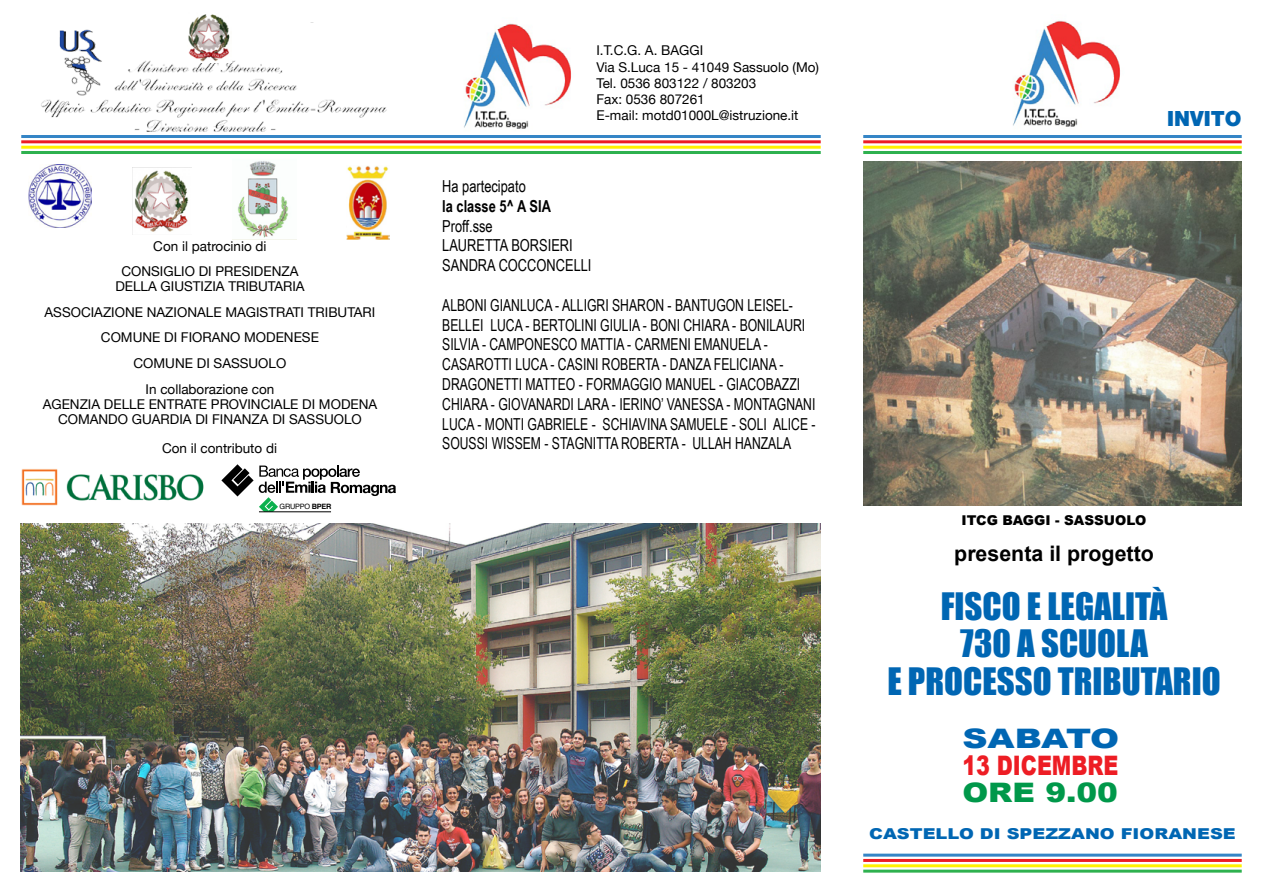
<style>
.page{position:relative;width:1263px;height:893px;background:#fff}
.page>*{position:absolute;margin:0;border:0;box-sizing:border-box;transform-origin:0 0}
.t1{font:34.8px/37.8px "Impact";color:#0066b3;text-align:center}
.t2{font:900 26.85px "Arial";color:#ed1d24;scale:.77 1}
.t3{font:900 26.85px "Arial";color:#00984a;scale:1.16 1}
.t4{font:900 26.85px "Arial";color:#0066b3;scale:1.3 1}
.t5{font:700 21.45px "Arial";color:#000}
.t6{font:900 21px "Helvetica Neue";color:#0066b3}
.t7{font:16.5px/19.8px "Arial Narrow";color:#000;scale:.9 1}
.t8{font:16.5px/19.8px "Arial Narrow";color:#000;scale:.95 1}
.t9{font:700 16.5px "Arial Narrow";color:#000;scale:.95 1}
.t10{font:900 15px "Arial";color:#0066b3;scale:1.19 1}
.t11{font:13.5px/16.2px "Helvetica Neue";color:#000;text-align:center}
.t12{font:900 13.5px "Arial";color:#000}
.t13{font:7.35px "Helvetica";letter-spacing:-.03em;color:#000}
.s1{font-weight:700}
</style>
<div class="page">
<img style="left:863px;top:161px;width:379px;height:344px">
<img style="left:464px;top:23px;width:107px;height:106px">
<img style="left:1013px;top:20px;width:107px;height:107px">
<hr style="left:863px;top:854px;width:379px;height:3px;background:#3485c6">
<hr style="left:863px;top:864px;width:379px;height:3px;background:#fff200">
<hr style="left:863px;top:859px;width:379px;height:3px;background:#ed1d24">
<hr style="left:863px;top:870px;width:379px;height:3px;background:#2eb14f">
<hr style="left:863px;top:135px;width:379px;height:3px;background:#3485c6">
<hr style="left:863px;top:146px;width:379px;height:3px;background:#fff200">
<hr style="left:863px;top:140px;width:379px;height:3px;background:#ed1d24">
<hr style="left:863px;top:151px;width:379px;height:3px;background:#2eb14f">
<hr style="left:21px;top:135px;width:800px;height:3px;background:#3485c6">
<hr style="left:21px;top:146px;width:800px;height:3px;background:#fff200">
<hr style="left:21px;top:140px;width:800px;height:3px;background:#ed1d24">
<hr style="left:21px;top:151px;width:800px;height:3px;background:#2eb14f">
<img style="left:347px;top:166px;width:42px;height:74px">
<img style="left:28px;top:165px;width:63px;height:63px">
<img style="left:132px;top:168px;width:57px;height:66px">
<svg style="left:221px;top:464px;width:175px;height:47px"></svg>
<hr style="left:259px;top:511px;width:72px;height:1px;background:#000">
<img style="left:233px;top:161px;width:64px;height:79px">
<img style="left:21px;top:469px;width:183px;height:37px">
<img style="left:21px;top:523px;width:800px;height:349px">
<img style="left:41px;top:22px;width:346px;height:110px">
<img style="left:187px;top:14px;width:45px;height:48px">
<p class="t11" style="left:121px;top:233px;width:178px;line-height:25.5px">Con il patrocinio di<br>CONSIGLIO DI PRESIDENZA</p>
<p class="t11" style="left:115px;top:278px;width:191px">DELLA GIUSTIZIA TRIBUTARIA</p>
<p class="t11" style="left:45px;top:304px;width:332px">ASSOCIAZIONE NAZIONALE MAGISTRATI TRIBUTARI</p>
<p class="t11" style="left:101px;top:329px;width:21px">Comune</p>
<p class="t11" style="left:164px;top:329px;width:34px">di Fiorano</p>
<p class="t11" style="left:244px;top:329px;width:11px">modenese</p>
<p class="t11" style="left:134px;top:355px;width:154px">COMUNE DI SASSUOLO</p>
<p class="t11" style="left:146px;top:380px;width:130px">In collaborazione con</p>
<p class="t11" style="left:43px;top:395px;width:18px">Agenzia</p>
<p class="t11" style="left:104px;top:395px;width:9px">delle</p>
<p class="t11" style="left:149px;top:395px;width:18px">Entrate</p>
<p class="t11" style="left:211px;top:395px;width:168px">PROVINCIALE di MODENA</p>
<p class="t11" style="left:58px;top:410px;width:94px">COMANDO Guardia</p>
<p class="t11" style="left:195px;top:410px;width:34px">di Finanza</p>
<p class="t11" style="left:272px;top:410px;width:36px">di Sassuolo</p>
<p class="t11" style="left:596px;top:42px;width:224px;text-align:left">I.T.C.G. A. BAGGI<br>Via S.Luca 15 - 41049 Sassuolo (Mo)<br>Tel. 0536 803122 / 803203<br>Fax: 0536 807261<br>E-mail: motd01000L@istruzione.it</p>
<p class="t8" style="left:442px;top:176px;width:89px">Ha partecipato</p>
<p class="t9" style="left:442px;top:194px;width:116px">la classe 5^ A SIA</p>
<p class="t8" style="left:442px;top:215px;width:159px">Proff.sse<br>LAURETTA BORSIERI<br>SANDRA COCCONCELLI</p>
<p class="t7" style="left:442px;top:294px;width:416px">ALBONI GIANLUCA - ALLIGRI SHARON - BANTUGON LEISEL-BELLEI LUCA - BERTOLINI GIULIA - BONI CHIARA - BONILAURI SILVIA - CAMPONESCO MATTIA - CARMENI EMANUELA - CASAROTTI LUCA - CASINI ROBERTA - DANZA FELICIANA - DRAGONETTI MATTEO - FORMAGGIO MANUEL - GIACOBAZZI CHIARA - GIOVANARDI LARA - IERINO’ VANESSA - MONTAGNANI LUCA - MONTI GABRIELE - SCHIAVINA SAMUELE - SOLI ALICE -</p>
<p class="t11" style="left:162px;top:440px;width:117px">Con il contributo di</p>
<p class="t7" style="left:442px;top:433px;width:389px">SOUSSI WISSEM - STAGNITTA ROBERTA - ULLAH HANZALA</p>
<p class="t13" style="left:280px;top:500px;width:53px">GRUPPO <span class="s1">BPER</span></p>
<h3 class="t6" style="left:1167px;top:106px;width:76px">INVITO</h3>
<p class="t12" style="left:962px;top:510px;width:186px">ITCG BAGGI - SASS UOLO</p>
<h3 class="t5" style="left:954px;top:540px;width:201px">presenta il progetto</h3>
<h1 class="t1" style="left:887px;top:586px;width:335px">FISCO E LEGALITÀ<br>730 A SCUOLA<br>E PROCESSO TRIBUTARIO</h1>
<h2 class="t4" style="left:962px;top:719px;width:21px">SABAT</h2>
<h2 class="t4" style="left:1090px;top:719px;width:24px">O</h2>
<h2 class="t2" style="left:962px;top:746px;width:204px">13 DICEMBRE</h2>
<h2 class="t3" style="left:962px;top:773px;width:136px">ORE 9.00</h2>
<p class="t10" style="left:869px;top:822px;width:24px">CAST</p>
<p class="t10" style="left:923px;top:822px;width:265px">ELLO DI SPEZZANO FIORANESE</p>
</div>
